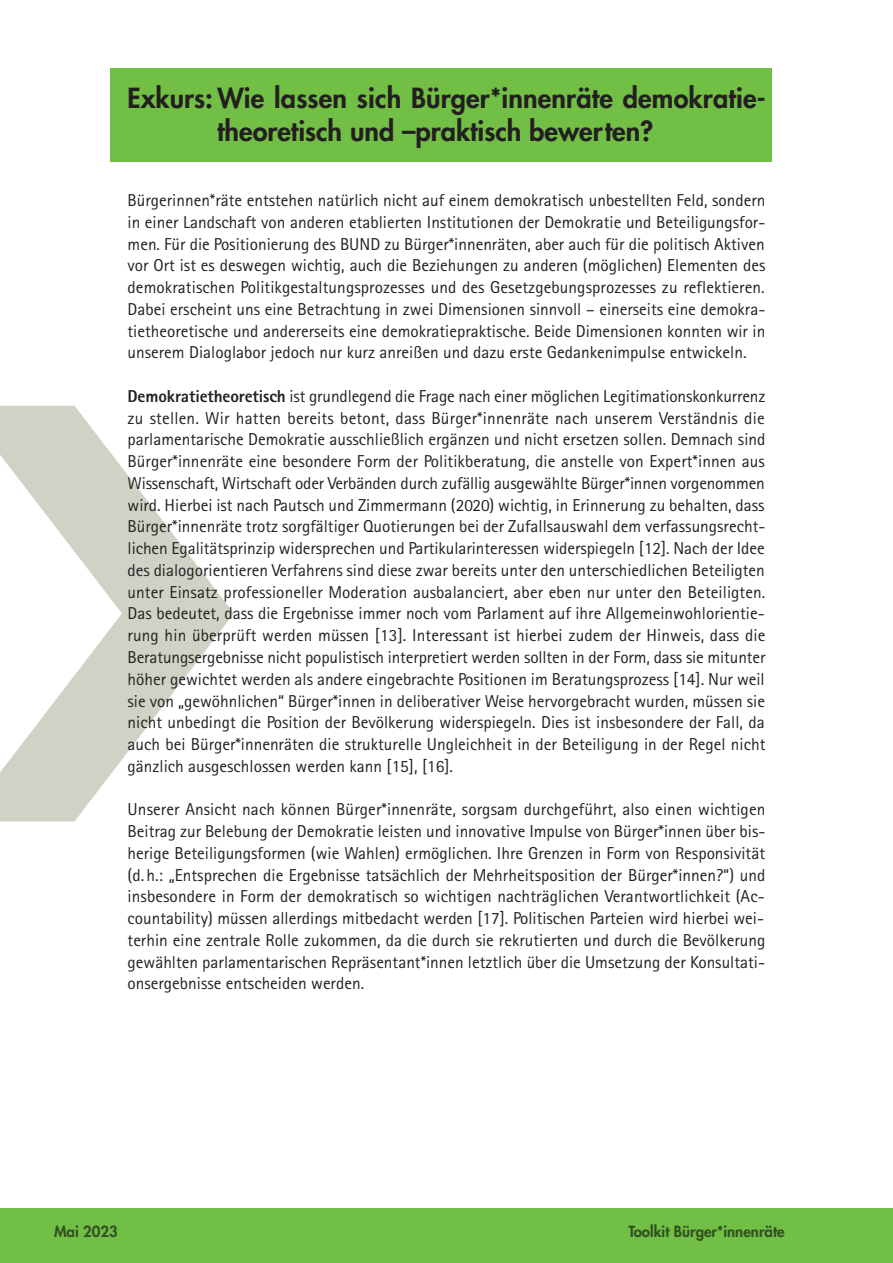
<style>
.page{position:relative;width:893px;height:1263px;background:#fff}
.page>*{position:absolute;margin:0;border:0;box-sizing:border-box;transform-origin:0 0}
.t1{font:800 27px/33px "Futura";letter-spacing:.005em;color:#231f20}
.t2{font:17.25px/21.8px "Agfa Rotis Sans Serif";color:#231f20;text-align:justify}
.t3{font:800 15px "Futura";color:#324f24}
.s1{font-weight:800}
</style>
<div class="page">
<div style="left:110px;top:68px;width:662px;height:94px;background:#71bf44"></div>
<div style="left:0;top:1209px;width:893px;height:54px;background:#71bf44"></div>
<h1 class="t1" style="left:217px;top:83px;width:550px;text-indent:-90px">Exkurs: Wie lassen sich Bürger*innenräte demokratie&shy;theoretisch und –praktisch bewerten?</h1>
<p class="t2" style="left:128px;top:191px;width:639px">Bürgerinnen*räte entstehen natürlich nicht auf einem demokratisch unbestellten Feld, sondern in einer Landschaft von anderen etablierten Institutionen der Demokratie und Beteiligungsfor&shy;men. Für die Positionierung des BUND zu Bürger*innenräten, aber auch für die politisch Aktiven vor Ort ist es deswegen wichtig, auch die Beziehungen zu anderen (möglichen) Elementen des demokratischen Politikgestaltungsprozesses und des Gesetzgebungsprozesses zu reflektieren.<br>Dabei erscheint uns eine Betrachtung in zwei Dimensionen sinnvoll – einerseits eine demokra&shy;tietheoretische und andererseits eine demokratiepraktische. Beide Dimensionen konnten wir in unserem Dialoglabor jedoch nur kurz anreißen und dazu erste Gedankenimpulse entwickeln.</p>
<p class="t2" style="left:128px;top:387px;width:639px"><span class="s1">Demokratietheoretisch</span> ist grundlegend die Frage nach einer möglichen Legitimationskonkurrenz zu stellen. Wir hatten bereits betont, dass Bürger*innenräte nach unserem Verständnis die parlamentarische Demokratie ausschließlich ergänzen und nicht ersetzen sollen. Demnach sind Bürger*innenräte eine besondere Form der Politikberatung, die anstelle von Expert*innen aus Wissenschaft, Wirtschaft oder Verbänden durch zufällig ausgewählte Bürger*innen vorgenommen wird. Hierbei ist nach Pautsch und Zimmermann (2020) wichtig, in Erinnerung zu behalten, dass Bürger*innenräte trotz sorgfältiger Quotierungen bei der Zufallsauswahl dem verfassungsrecht&shy;lichen Egalitätsprinzip widersprechen und Partikularinteressen widerspiegeln [12]. Nach der Idee des dialogorientieren Verfahrens sind diese zwar bereits unter den unterschiedlichen Beteiligten unter Einsatz professioneller Moderation ausbalanciert, aber eben nur unter den Beteiligten.<br>Das bedeutet, dass die Ergebnisse immer noch vom Parlament auf ihre Allgemeinwohlorientie&shy;rung hin überprüft werden müssen [13]. Interessant ist hierbei zudem der Hinweis, dass die Beratungsergebnisse nicht populistisch interpretiert werden sollten in der Form, dass sie mitunter höher gewichtet werden als andere eingebrachte Positionen im Beratungsprozess [14]. Nur weil sie von „gewöhnlichen“ Bürger*innen in deliberativer Weise hervorgebracht wurden, müssen sie nicht unbedingt die Position der Bevölkerung widerspiegeln. Dies ist insbesondere der Fall, da auch bei Bürger*innenräten die strukturelle Ungleichheit in der Beteiligung in der Regel nicht gänzlich ausgeschlossen werden kann [15], [16].</p>
<p class="t2" style="left:128px;top:800px;width:639px">Unserer Ansicht nach können Bürger*innenräte, sorgsam durchgeführt, also einen wichtigen Beitrag zur Belebung der Demokratie leisten und innovative Impulse von Bürger*innen über bis&shy;herige Beteiligungsformen (wie Wahlen) ermöglichen. Ihre Grenzen in Form von Responsivität (d.h.: „Entsprechen die Ergebnisse tatsächlich der Mehrheitsposition der Bürger*innen?“) und insbesondere in Form der demokratisch so wichtigen nachträglichen Verantwortlichkeit (Ac&shy;countability) müssen allerdings mitbedacht werden [17]. Politischen Parteien wird hierbei wei&shy;terhin eine zentrale Rolle zukommen, da die durch sie rekrutierten und durch die Bevölkerung gewählten parlamentarischen Repräsentant*innen letztlich über die Umsetzung der Konsultati&shy;onsergebnisse entscheiden werden.</p>
<p class="t3" style="left:54px;top:1225px;width:65px">Mai 2023</p>
<p class="t3" style="left:628px;top:1225px;width:158px">Toolkit Bürger*innenräte</p>
</div>
